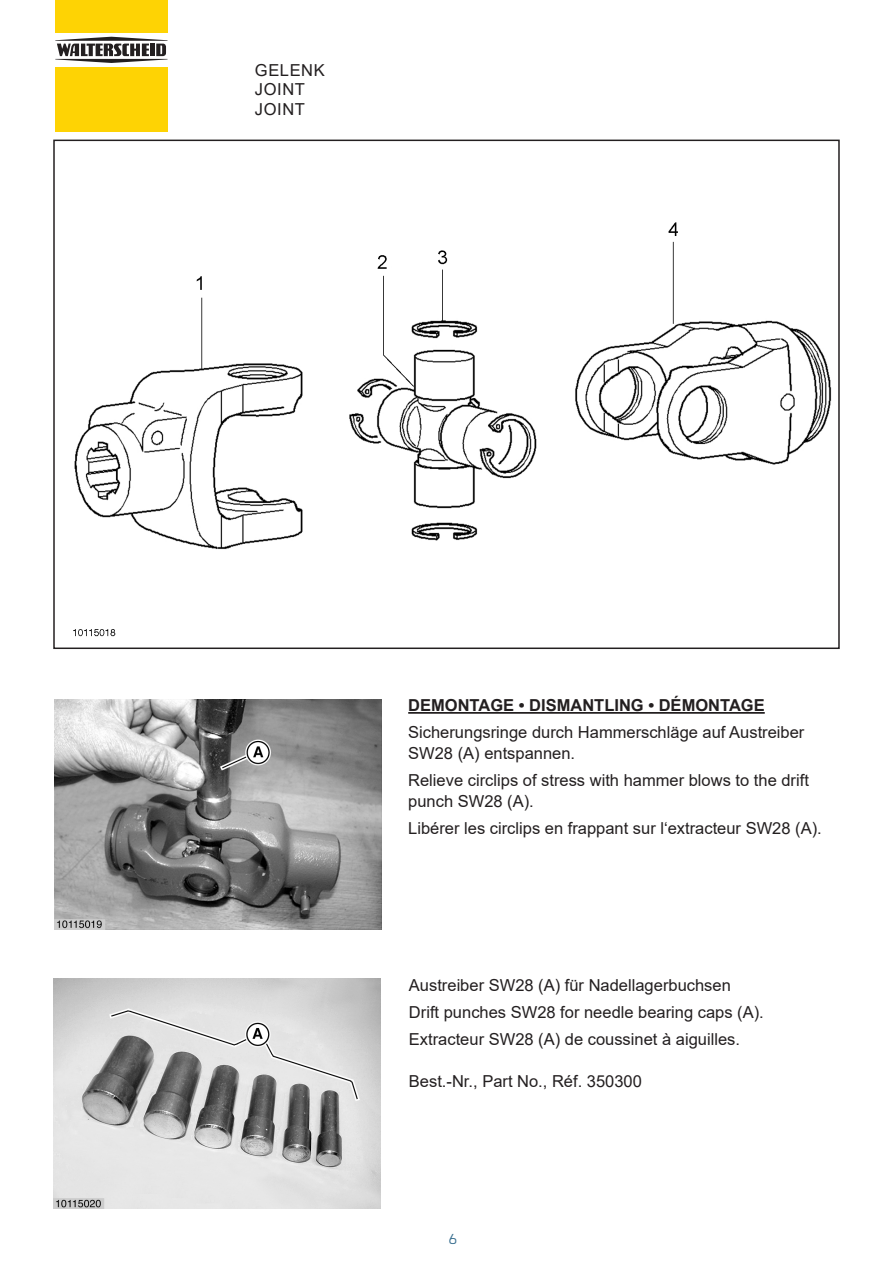
<style>
.page{position:relative;width:893px;height:1263px;background:#fff}
.page>*{position:absolute;margin:0;border:0;box-sizing:border-box;transform-origin:0 0}
.t1{font:16.5px/21px "Arial";color:#231f20}
.t2{font:700 16.5px "Arial";color:#231f20}
.t3{font:16.5px/19.8px "Arial";letter-spacing:.035em;color:#231f20}
.t4{font:13.5px "Univia Pro";color:#386e8f}
</style>
<div class="page">
<svg style="left:55px;top:37px;width:113px;height:26px"></svg>
<div style="left:55px;top:0;width:113px;height:33px;background:#fed304"></div>
<div style="left:55px;top:67px;width:113px;height:64px;background:#fed304"></div>
<hr style="left:408px;top:712px;width:357px;height:2px;background:#231f20">
<img style="left:73px;top:222px;width:759px;height:415px">
<img style="left:54px;top:699px;width:327px;height:230px">
<img style="left:53px;top:979px;width:328px;height:229px">
<p class="t3" style="left:255px;top:60px;width:71px">GELENK<br>JOINT<br>JOINT</p>
<p class="t2" style="left:408px;top:694px;width:358px">DEMONTAGE • DISMANTLING • DÉMONTAGE</p>
<p class="t1" style="left:408px;top:722px;width:398px">Sicherungsringe durch Hammerschläge auf Austreiber<br>SW28 (A) entspannen.</p>
<p class="t1" style="left:408px;top:770px;width:402px">Relieve circlips of stress with hammer blows to the drift punch SW28 (A).</p>
<p class="t1" style="left:408px;top:818px;width:415px">Libérer les circlips en frappant sur l‘extracteur SW28 (A).</p>
<p class="t1" style="left:409px;top:971px;width:356px;line-height:27px">Austreiber SW28 (A) für Nadellagerbuchsen<br>Drift punches SW28 for needle bearing caps (A).<br>Extracteur SW28 (A) de coussinet à aiguilles.</p>
<p class="t1" style="left:409px;top:1070px;width:234px">Best.-Nr., Part No., Réf. 350300</p>
<p class="t4" style="left:449px;top:1229px;width:10px">6</p>
</div>
